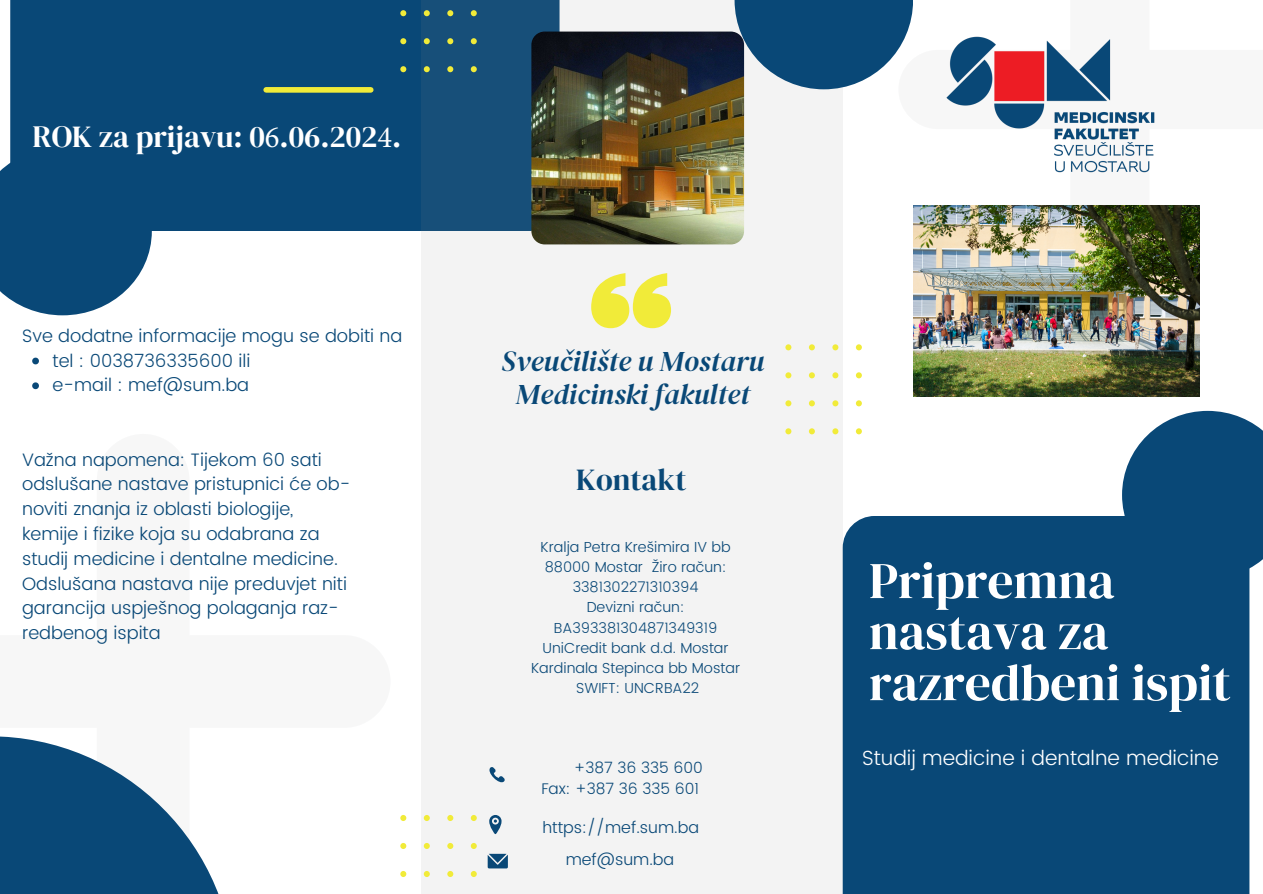
<style>
.page{position:relative;width:1263px;height:894px;background:#fff}
.page>*{position:absolute;margin:0;border:0;box-sizing:border-box;transform-origin:0 0}
.t1{font:51.3px/51px "DM Serif Display";color:#fff}
.t2{font:30.6px "DM Serif Display";color:#fff}
.t3{font:30.6px "DM Serif Display";color:#094877}
.t4{font:italic 28.65px/32.8px "DM Serif Display";color:#094877;text-align:center}
.t5{font:300 20.55px "Poppins";color:#fff}
.t6{font:300 18px/24.8px "Poppins";color:#094877}
.t7{font:300 16.05px/32.5px "Poppins";color:#094877;text-align:center}
.t8{font:300 15.45px/20.9px "Poppins";color:#094877;text-align:right}
.t9{font:300 14.55px/20.2px "Poppins";color:#094877;text-align:center}
.s1{font-family:"Minion Pro"}
</style>
<div class="page">
<svg style="left:1122px;top:411px;width:141px;height:168px;background:#2b6189"></svg>
<div style="left:843px;top:516px;width:406px;height:377px;background:#094877"></div>
<div style="left:10px;top:0;width:411px;height:230px;background:#094877"></div>
<svg style="left:421px;top:0;width:421px;height:893px;fill:#f3f3f3"></svg>
<svg style="left:0;top:736px;width:218px;height:157px;fill:#094877"></svg>
<svg style="left:734px;top:0;width:179px;height:89px;fill:#094877"></svg>
<svg style="left:0;top:147px;width:152px;height:168px;background:#1e5882"></svg>
<img style="left:531px;top:32px;width:213px;height:212px;border-radius:13px">
<svg style="left:486px;top:766px;width:19px;height:19px"></svg>
<svg style="left:489px;top:814px;width:13px;height:19px"></svg>
<svg style="left:488px;top:853px;width:20px;height:15px"></svg>
<svg style="left:591px;top:273px;width:80px;height:55px"></svg>
<div style="left:266px;top:87px;width:105px;height:6px;background:#f1eb39"></div>
<svg style="left:785px;top:344px;width:77px;height:90px"></svg>
<svg style="left:400px;top:0;width:77px;height:72px;background:#205674"></svg>
<svg style="left:400px;top:814px;width:77px;height:79px"></svg>
<img style="left:946px;top:36px;width:209px;height:137px">
<img style="left:913px;top:205px;width:287px;height:191px">
<svg style="left:32px;top:357px;width:7px;height:7px"></svg>
<svg style="left:32px;top:382px;width:7px;height:7px"></svg>
<h2 class="t2" style="left:33px;top:115px;width:370px">ROK za prijavu: 0<span class="s1">6</span>.06.202<span class="s1">4</span>.</h2>
<p class="t6" style="left:22px;top:323px;width:382px">Sve dodatne informacije mogu se dobiti na</p>
<p class="t6" style="left:53px;top:348px;width:199px">tel : 0038736335600 ili e-mail : mef@sum.ba</p>
<p class="t6" style="left:22px;top:447px;width:330px">Važna napomena: Tijekom 60 sati odslušane nastave pristupnici će ob&shy;noviti znanja iz oblasti biologije, kemije i fizike koja su odabrana za studij medicine i dentalne medicine.<br>Odslušana nastava nije preduvjet niti garancija uspješnog polaganja raz&shy;redbenog ispita</p>
<h3 class="t4" style="left:502px;top:344px;width:264px">Sveučilište u Mostaru<br>Medicinski fakultet</h3>
<h2 class="t3" style="left:576px;top:458px;width:112px">Kontakt</h2>
<p class="t9" style="left:531px;top:536px;width:211px">Kralja Petra Krešimira IV bb<br>88000 Mostar Žiro račun:<br>3381302271310394<br>Devizni račun:<br>BA393381304871349319<br>UniCredit bank d.d. Mostar<br>Kardinala Stepinca bb Mostar<br>SWIFT: UNCRBA22</p>
<p class="t8" style="left:541px;top:756px;width:163px">+387 36 335 600<br>Fax: +387 36 335 601</p>
<p class="t7" style="left:542px;top:810px;width:158px">https://mef.sum.ba mef@sum.ba</p>
<h1 class="t1" style="left:869px;top:554px;width:363px">Pripremna nastava za razredbeni ispit</h1>
<p class="t5" style="left:862px;top:745px;width:358px">Studij medicine i dentalne medicine</p>
</div>
